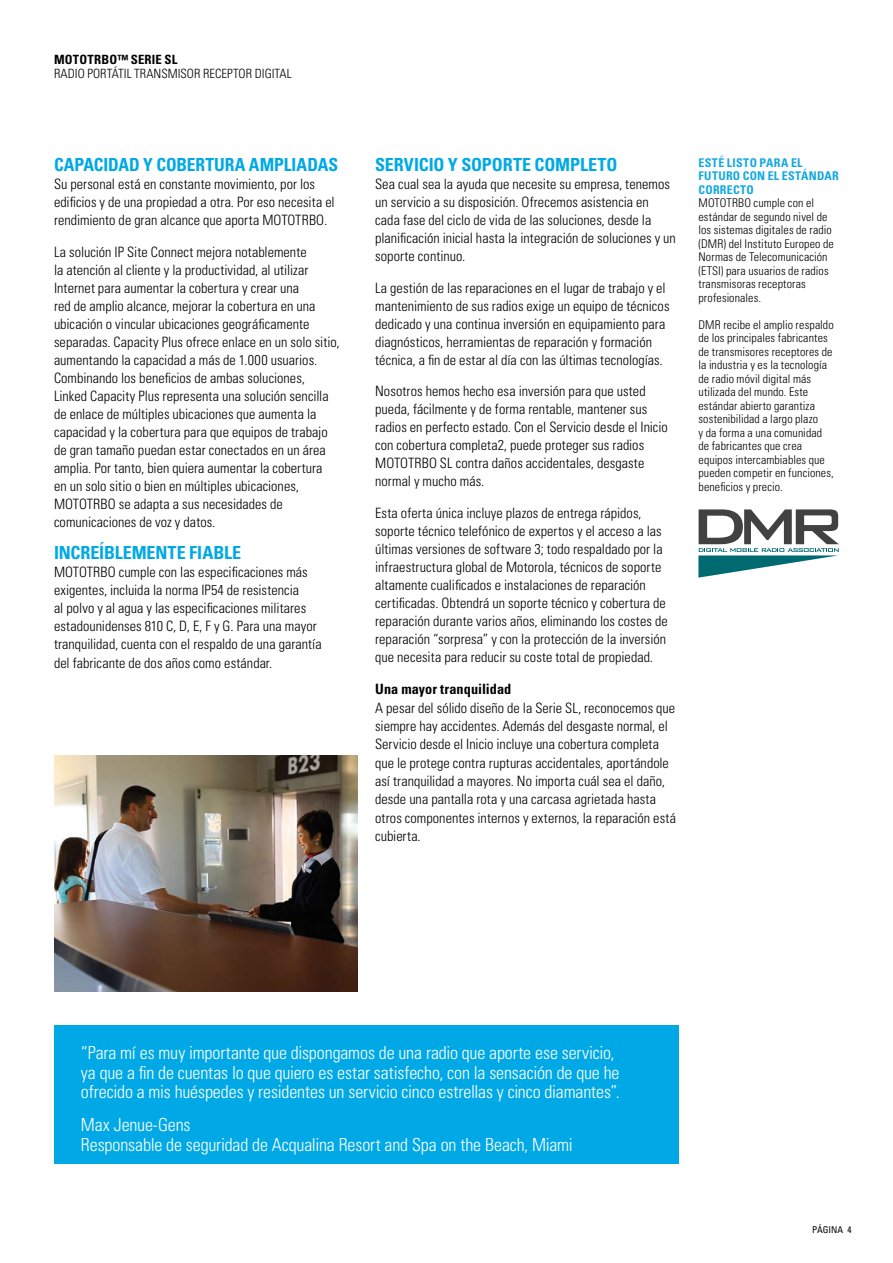
<style>
.page{position:relative;width:893px;height:1263px;background:#fff}
.page>*{position:absolute;margin:0;border:0;box-sizing:border-box;transform-origin:0 0}
.t1{font:300 condensed 18px/19.5px "Univers";letter-spacing:-.01em;color:#fff}
.t2{font:700 condensed 18px "Univers";letter-spacing:-.005em;color:#00a9e5}
.t3{font:300 condensed 14.25px/18px "Univers";letter-spacing:.005em;color:#000}
.t4{font:700 condensed 14.25px "Univers";letter-spacing:.005em;color:#000}
.t5{font:300 condensed 12.75px "Univers";letter-spacing:.005em;color:#000}
.t6{font:700 condensed 12.75px "Univers";letter-spacing:.015em;color:#000}
.t7{font:300 condensed 12px/13.5px "Univers";letter-spacing:.01em;color:#000}
.t8{font:700 condensed 12px/13.5px "Univers";letter-spacing:.03em;color:#14a8e0}
.t9{font:condensed 9.3px "Univers";color:#000}
</style>
<div class="page">
<img style="left:54px;top:755px;width:303px;height:236px">
<svg style="left:698px;top:509px;width:141px;height:69px"></svg>
<div style="left:54px;top:1026px;width:624px;height:138px;background:#00a9e5"></div>
<p class="t6" style="left:54px;top:52px;width:125px">MOTOTRBO™ SERIE SL</p>
<p class="t5" style="left:54px;top:66px;width:239px">RADIO PORTÁTIL TRANSMISOR RECEPTOR DIGITAL</p>
<p class="t2" style="left:54px;top:154px;width:286px">CAPACIDAD Y COBERTURA AMPLIADAS</p>
<p class="t3" style="left:54px;top:175px;width:282px">Su personal está en constante movimiento, por los edificios y de una propiedad a otra. Por eso necesita el rendimiento de gran alcance que aporta MOTOTRBO.</p>
<p class="t3" style="left:54px;top:243px;width:287px">La solución IP Site Connect mejora notablemente<br>la atención al cliente y la productividad, al utilizar Internet para aumentar la cobertura y crear una<br>red de amplio alcance, mejorar la cobertura en una ubicación o vincular ubicaciones geográficamente separadas. Capacity Plus ofrece enlace en un solo sitio, aumentando la capacidad a más de 1.000 usuarios.<br>Combinando los beneficios de ambas soluciones, Linked Capacity Plus representa una solución sencilla de enlace de múltiples ubicaciones que aumenta la capacidad y la cobertura para que equipos de trabajo de gran tamaño puedan estar conectados en un área amplia. Por tanto, bien quiera aumentar la cobertura<br>en un solo sitio o bien en múltiples ubicaciones, MOTOTRBO se adapta a sus necesidades de comunicaciones de voz y datos.</p>
<p class="t2" style="left:54px;top:542px;width:189px">INCREÍBLEMENTE FIABLE</p>
<p class="t3" style="left:54px;top:563px;width:269px">MOTOTRBO cumple con las especificaciones más exigentes, incluida la norma IP54 de resistencia<br>al polvo y al agua y las especificaciones militares estadounidenses 810 C, D, E, F y G. Para una mayor tranquilidad, cuenta con el respaldo de una garantía del fabricante de dos años como estándar.</p>
<p class="t2" style="left:375px;top:154px;width:244px">SERVICIO Y SOPORTE COMPLETO</p>
<p class="t3" style="left:375px;top:175px;width:302px">Sea cual sea la ayuda que necesite su empresa, tenemos un servicio a su disposición. Ofrecemos asistencia en cada fase del ciclo de vida de las soluciones, desde la planificación inicial hasta la integración de soluciones y un soporte continuo.</p>
<p class="t3" style="left:375px;top:279px;width:296px">La gestión de las reparaciones en el lugar de trabajo y el mantenimiento de sus radios exige un equipo de técnicos dedicado y una continua inversión en equipamiento para diagnósticos, herramientas de reparación y formación técnica, a fin de estar al día con las últimas tecnologías.</p>
<p class="t3" style="left:375px;top:382px;width:294px">Nosotros hemos hecho esa inversión para que usted pueda, fácilmente y de forma rentable, mantener sus radios en perfecto estado. Con el Servicio desde el Inicio con cobertura completa2, puede proteger sus radios MOTOTRBO SL contra daños accidentales, desgaste normal y mucho más.</p>
<p class="t3" style="left:375px;top:504px;width:294px">Esta oferta única incluye plazos de entrega rápidos, soporte técnico telefónico de expertos y el acceso a las últimas versiones de software 3; todo respaldado por la infraestructura global de Motorola, técnicos de soporte altamente cualificados e instalaciones de reparación certificadas. Obtendrá un soporte técnico y cobertura de reparación durante varios años, eliminando los costes de reparación “sorpresa” y con la protección de la inversión que necesita para reducir su coste total de propiedad.</p>
<p class="t4" style="left:375px;top:680px;width:138px">Una mayor tranquilidad</p>
<p class="t3" style="left:375px;top:698px;width:302px">A pesar del sólido diseño de la Serie SL, reconocemos que siempre hay accidentes. Además del desgaste normal, el Servicio desde el Inicio incluye una cobertura completa que le protege contra rupturas accidentales, aportándole así tranquilidad a mayores. No importa cuál sea el daño, desde una pantalla rota y una carcasa agrietada hasta otros componentes internos y externos, la reparación está cubierta.</p>
<p class="t8" style="left:698px;top:155px;width:142px">ESTÉ LISTO PARA EL<br>FUTURO CON EL ESTÁNDAR<br>CORRECTO</p>
<p class="t7" style="left:698px;top:196px;width:137px">MOTOTRBO cumple con el estándar de segundo nivel de los sistemas digitales de radio (DMR) del Instituto Europeo de<br>Normas de Telecomunicación (ETSI) para usuarios de radios transmisoras receptoras profesionales.</p>
<p class="t7" style="left:698px;top:318px;width:137px">DMR recibe el amplio respaldo de los principales fabricantes de transmisores receptores de la industria y es la tecnología de radio móvil digital más utilizada del mundo. Este estándar abierto garantiza sostenibilidad a largo plazo<br>y da forma a una comunidad de fabricantes que crea equipos intercambiables que pueden competir en funciones, beneficios y precio.</p>
<p class="t1" style="left:81px;top:1043px;width:540px">“Para mí es muy importante que dispongamos de una radio que aporte ese servicio, ya que a fin de cuentas lo que quiero es estar satisfecho, con la sensación de que he ofrecido a mis huéspedes y residentes un servicio cinco estrellas y cinco diamantes”.</p>
<p class="t1" style="left:81px;top:1115px;width:493px">Max Jenue-Gens<br>Responsable de seguridad de Acqualina Resort and Spa on the Beach, Miami</p>
<p class="t9" style="left:812px;top:1224px;width:41px">PÁGINA 4</p>
</div>
